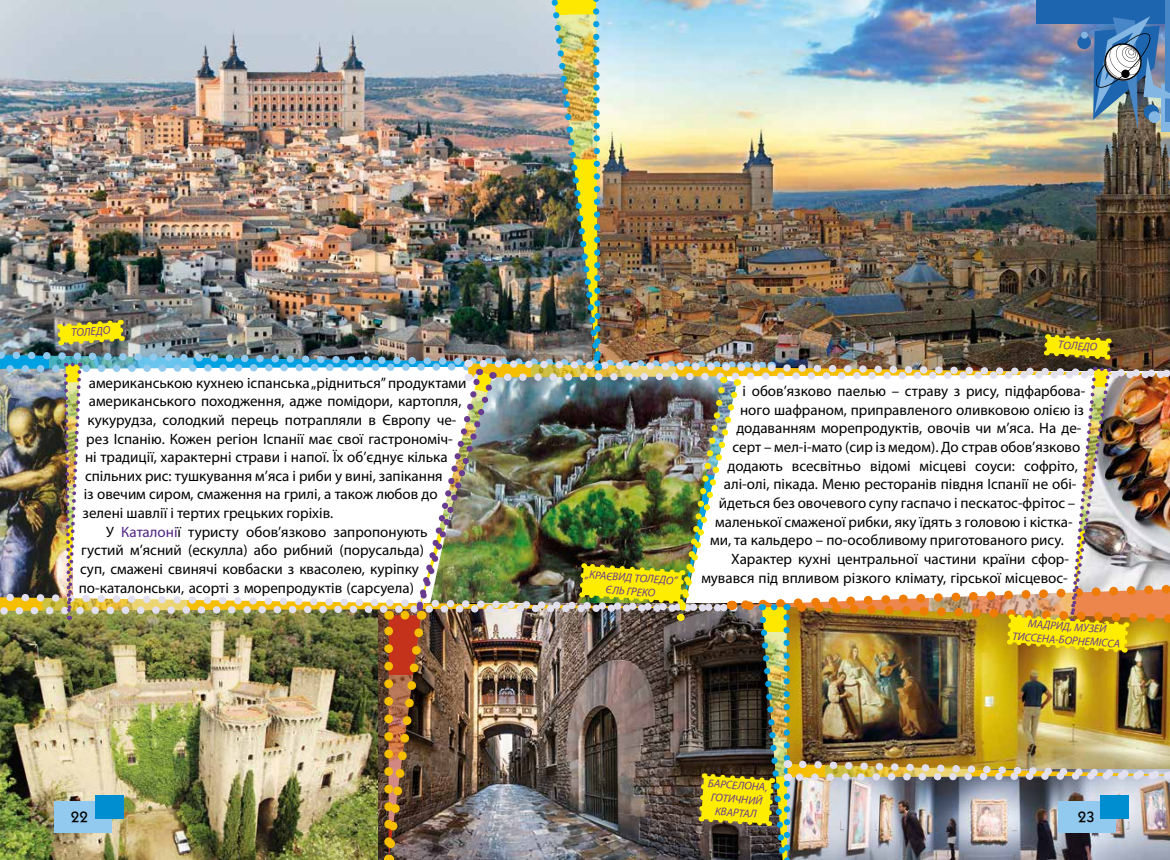
<style>
.page{position:relative;width:1170px;height:860px;background:#fff}
.page>*{position:absolute;margin:0;border:0;box-sizing:border-box;transform-origin:0 0}
.t1{font:15px "Myriad Pro";color:#000}
.t2{font:700 15px "Kabel";color:#000}
.t3{font:italic 11.25px/13.8px "Myriad Pro";color:#683b8f;text-align:center}
.s1{color:#502583}
</style>
<div class="page">
<img style="left:0;top:0;width:1170px;height:860px">
<p class="t3" style="left:71px;top:325px;width:41px;rotate:-4deg">ТОЛЕДО</p>
<p class="t1" style="left:89px;top:373px;width:379px">американською кухнею іспанська „рідниться” продуктами</p>
<p class="t1" style="left:89px;top:392px;width:374px">американського походження, адже помідори, картопля,</p>
<p class="t1" style="left:87px;top:410px;width:370px">кукурудза, солодкий перець потрапляли в Європу че-</p>
<p class="t1" style="left:86px;top:429px;width:368px">рез Іспанію. Кожен регіон Іспанії має свої гастрономіч-</p>
<p class="t1" style="left:85px;top:448px;width:364px">ні традиції, характерні страви і напої. Їх об’єднує кілька</p>
<p class="t1" style="left:85px;top:466px;width:359px">спільних рис: тушкування м’яса і риби у вині, запікання</p>
<p class="t1" style="left:84px;top:485px;width:355px">із овечим сиром, смаження на грилі, а також любов до</p>
<p class="t1" style="left:83px;top:503px;width:252px">зелені шавлії і тертих грецьких горіхів.</p>
<p class="t1" style="left:106px;top:522px;width:323px">У <span class="s1">Каталоні</span>ї туристу обов’язково запропонують</p>
<p class="t1" style="left:81px;top:541px;width:344px">густий м’ясний (ескулла) або рибний (порусальда)</p>
<p class="t1" style="left:80px;top:559px;width:340px">суп, смажені свинячі ковбаски з квасолею, куріпку</p>
<p class="t1" style="left:79px;top:578px;width:336px">по-каталонськи, асорті з морепродуктів (сарсуела)</p>
<p class="t3" style="left:586px;top:567px;width:94px;rotate:4deg">„КРАЄВИД ТОЛЕДО”<br>ЄЛЬ ГРЕКО</p>
<p class="t3" style="left:1058px;top:337px;width:41px;rotate:4deg">ТОЛЕДО</p>
<p class="t1" style="left:742px;top:381px;width:344px">і обов’язково паелью – страву з рису, підфарбова-</p>
<p class="t1" style="left:740px;top:400px;width:345px">ного шафраном, приправленого оливковою олією із</p>
<p class="t1" style="left:736px;top:419px;width:346px">додаванням морепродуктів, овочів чи м’яса. На де-</p>
<p class="t1" style="left:732px;top:437px;width:349px">серт – мел-і-мато (сир із медом). До страв обов’язково</p>
<p class="t1" style="left:727px;top:456px;width:352px">додають всесвітньо відомі місцеві соуси: софріто,</p>
<p class="t1" style="left:723px;top:475px;width:354px">алі-олі, пікада. Меню ресторанів півдня Іспанії не обі-</p>
<p class="t1" style="left:718px;top:493px;width:358px">йдеться без овочевого супу гаспачо і пескатос-фрітос –</p>
<p class="t1" style="left:715px;top:512px;width:359px">маленької смаженої рибки, яку їдять з головою і кістка-</p>
<p class="t1" style="left:710px;top:530px;width:355px">ми, та кальдеро – по-особливому приготованого рису.</p>
<p class="t1" style="left:731px;top:549px;width:339px">Характер кухні центральної частини країни сфор-</p>
<p class="t1" style="left:701px;top:568px;width:368px">мувався під впливом різкого клімату, гірської місцевос-</p>
<p class="t3" style="left:1013px;top:615px;width:109px;rotate:4deg">МАДРИД, МУЗЕЙ<br>ТИССЕНА-БОРНЕМІССА</p>
<p class="t3" style="left:708px;top:775px;width:61px;rotate:4deg">БАРСЕЛОНА,<br>ГОТИЧНИЙ<br>КВАРТАЛ</p>
<p class="t2" style="left:71px;top:808px;width:19px">22</p>
<p class="t2" style="left:1077px;top:808px;width:19px">23</p>
</div>
